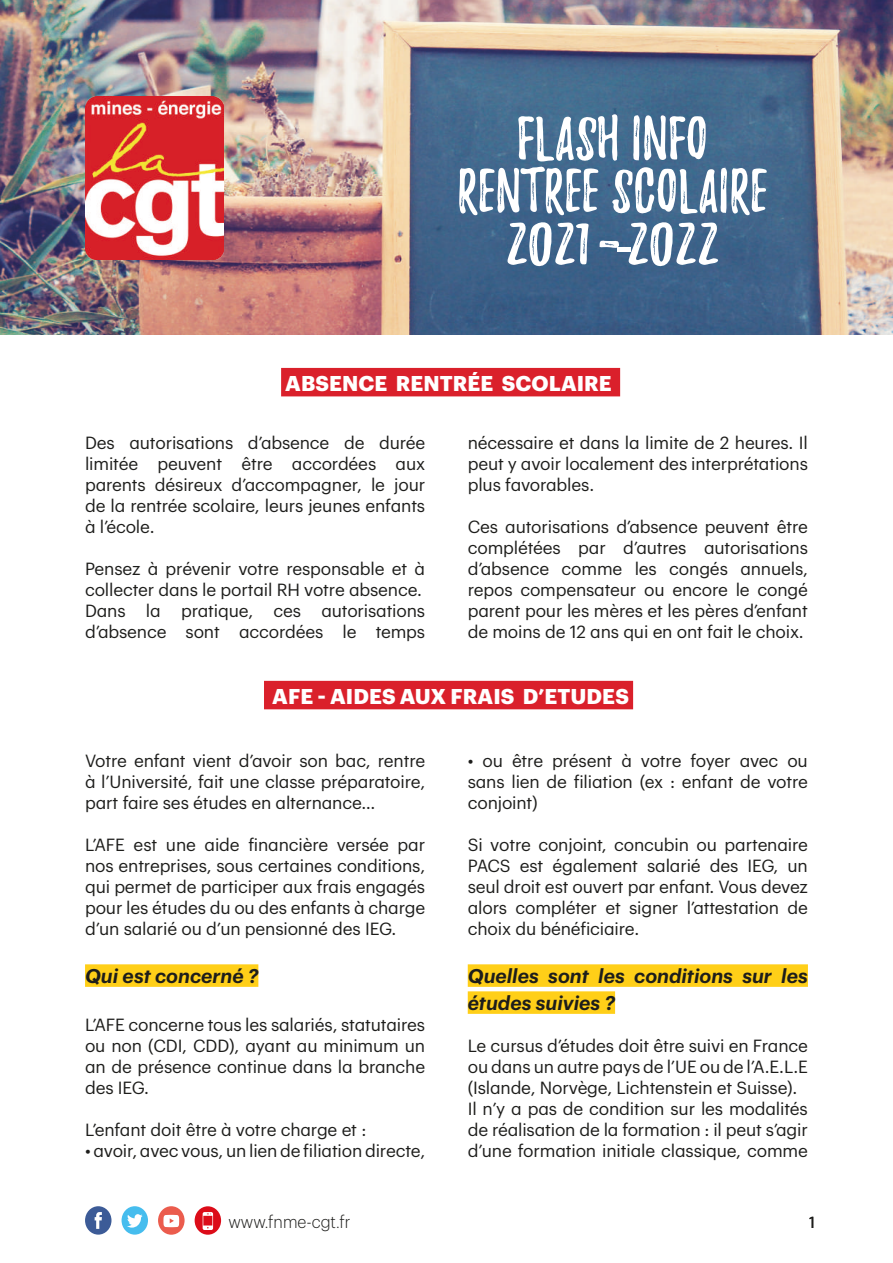
<style>
.page{position:relative;width:893px;height:1263px;background:#fff}
.page>*{position:absolute;margin:0;border:0;box-sizing:border-box;transform-origin:0 0}
.t1{font:54px/52.5px "Playlist Caps";color:#fff;text-align:center}
.t2{font:700 21px "Graphik";letter-spacing:.005em;color:#fff}
.t3{font:italic 600 19.5px/27px "Graphik";color:#1d1d1b}
.t4{font:17.25px/21px "Graphik";letter-spacing:-.01em;color:#1d1d1b;text-align:justify}
.t5{font:300 17.25px "Graphik";color:#1d1d1b;scale:.93 1}
.t6{font:17.25px "Myriad Pro";color:#1d1d1b}
</style>
<div class="page">
<div style="left:195px;top:1206px;width:26px;height:29px;background:#dc0c19;border-radius:50%"></div>
<svg style="left:203px;top:1212px;width:10px;height:18px"></svg>
<div style="left:158px;top:1206px;width:27px;height:29px;background:#eb5c4d;border-radius:50%"></div>
<svg style="left:163px;top:1215px;width:16px;height:12px"></svg>
<svg style="left:85px;top:1206px;width:26px;height:28px"></svg>
<div style="left:122px;top:1206px;width:26px;height:28px;background:#46bdee;border-radius:50%"></div>
<svg style="left:127px;top:1214px;width:16px;height:13px"></svg>
<img style="left:0;top:0;width:893px;height:335px">
<div style="left:85px;top:964px;width:173px;height:23px;background:#ffcf18"></div>
<div style="left:468px;top:964px;width:340px;height:23px;background:#ffcf18"></div>
<div style="left:468px;top:991px;width:147px;height:23px;background:#ffcf18"></div>
<div style="left:281px;top:368px;width:339px;height:28px;background:#da202b"></div>
<div style="left:264px;top:681px;width:369px;height:28px;background:#da202b"></div>
<svg style="left:599px;top:239px;width:20px;height:10px"></svg>
<img style="left:85px;top:97px;width:139px;height:163px">
<h1 class="t1" style="left:457px;top:113px;width:312px">FLASH INFO<br>RENTREE SCOLAIRE<br>2021 -2022</h1>
<p class="t2" style="left:285px;top:367px;width:328px">ABSENCE RENTRÉE SCOLAIRE</p>
<p class="t4" style="left:85px;top:431px;width:342px">Des autorisations d’absence de durée limitée peuvent être accordées aux parents désireux d’accompagner, le jour de la rentrée scolaire, leurs jeunes enfants à l’école.</p>
<p class="t4" style="left:85px;top:557px;width:342px;text-align:left">Pensez à prévenir votre responsable et à collecter dans le portail RH votre absence.<br>Dans la pratique, ces autorisations d’absence sont accordées le temps</p>
<p class="t4" style="left:468px;top:431px;width:342px">nécessaire et dans la limite de 2 heures. Il peut y avoir localement des interprétations plus favorables.</p>
<p class="t4" style="left:468px;top:515px;width:342px">Ces autorisations d’absence peuvent être complétées par d’autres autorisations d’absence comme les congés annuels, repos compensateur ou encore le congé parent pour les mères et les pères d’enfant de moins de 12 ans qui en ont fait le choix.</p>
<p class="t2" style="left:272px;top:680px;width:358px">AFE - AIDES AUX FRAIS D’ETUDES</p>
<p class="t4" style="left:85px;top:749px;width:342px">Votre enfant vient d’avoir son bac, rentre à l’Université, fait une classe préparatoire, part faire ses études en alternance…</p>
<p class="t4" style="left:85px;top:833px;width:342px">L’AFE est une aide financière versée par nos entreprises, sous certaines conditions, qui permet de participer aux frais engagés pour les études du ou des enfants à charge d’un salarié ou d’un pensionné des IEG.</p>
<p class="t3" style="left:85px;top:961px;width:175px">Qui est concerné ?</p>
<p class="t4" style="left:85px;top:1013px;width:342px">L’AFE concerne tous les salariés, statutaires ou non (CDI, CDD), ayant au minimum un an de présence continue dans la branche des IEG.</p>
<p class="t4" style="left:85px;top:1118px;width:283px">L’enfant doit être à votre charge et :</p>
<p class="t4" style="left:85px;top:1139px;width:342px">• avoir, avec vous, un lien de filiation directe,</p>
<p class="t5" style="left:228px;top:1209px;width:133px">www.fnme-cgt.fr</p>
<p class="t4" style="left:468px;top:749px;width:342px">• ou être présent à votre foyer avec ou sans lien de filiation (ex : enfant de votre conjoint)</p>
<p class="t4" style="left:468px;top:833px;width:342px">Si votre conjoint, concubin ou partenaire PACS est également salarié des IEG, un seul droit est ouvert par enfant. Vous devez alors compléter et signer l’attestation de choix du bénéficiaire.</p>
<p class="t3" style="left:468px;top:961px;width:342px">Quelles sont les conditions sur les études suivies ?</p>
<p class="t4" style="left:468px;top:1034px;width:342px;text-align:left">Le cursus d’études doit être suivi en France ou dans un autre pays de l’UE ou de l’A.E.L.E (Islande, Norvège, Lichtenstein et Suisse).<br>Il n’y a pas de condition sur les modalités de réalisation de la formation : il peut s’agir d’une formation initiale classique, comme</p>
<p class="t6" style="left:808px;top:1211px;width:10px">1</p>
</div>
